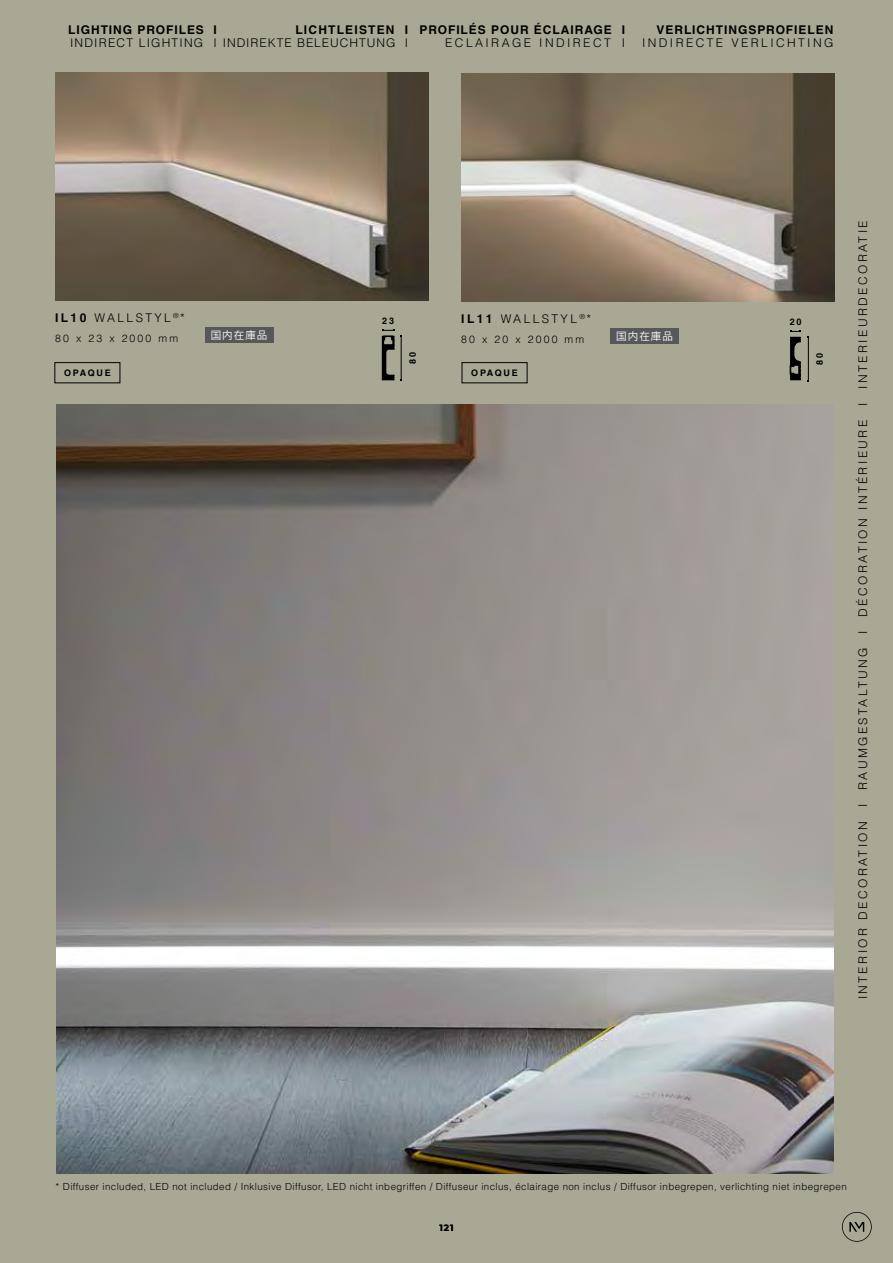
<style>
.page{position:relative;width:893px;height:1263px;background:#a8a894}
.page>*{position:absolute;margin:0;border:0;box-sizing:border-box;transform-origin:0 0}
.t1{font:300 12px "Helvetica LT Pro";letter-spacing:.2em;color:#000}
.t2{font:700 12px "Helvetica LT Pro";letter-spacing:.08em;color:#000}
.t3{font:300 12px "Helvetica LT Pro";letter-spacing:.08em;color:#000}
.t4{font:300 10.5px "Helvetica LT Pro";letter-spacing:.2em;color:#000}
.t5{font:10.5px "Koz Go Pr 6 N";letter-spacing:.1em;color:#fff}
.t6{font:300 9.75px "Helvetica LT Pro";letter-spacing:.04em;color:#000}
.t7{font:700 9px "Helvetica LT Pro";letter-spacing:.2em;color:#000}
.t8{font:700 9px "Montserrat";color:#000}
.t9{font:300 7.05px "Helvetica LT Pro";color:#000}
.s1{font-size:12px}
.s2{font-weight:700}
</style>
<div class="page">
<img style="left:56px;top:405px;width:777px;height:768px">
<img style="left:55px;top:72px;width:373px;height:228px">
<svg style="left:382px;top:329px;width:20px;height:52px"></svg>
<img style="left:462px;top:74px;width:372px;height:227px">
<hr style="left:808px;top:337px;width:1px;height:44px;background:#000">
<svg style="left:790px;top:330px;width:11px;height:50px"></svg>
<div style="left:54px;top:362px;width:66px;height:21px;border:1px solid #000"></div>
<div style="left:462px;top:362px;width:65px;height:21px;border:1px solid #000"></div>
<svg style="left:842px;top:1212px;width:30px;height:30px"></svg>
<div style="left:205px;top:327px;width:68px;height:15px;background:#57585a"></div>
<div style="left:611px;top:328px;width:68px;height:15px;background:#57585a"></div>
<p class="t2" style="left:68px;top:22px;width:150px">LIGHTING PROFILES I</p>
<p class="t2" style="left:295px;top:22px;width:331px">LICHTLEISTEN I PROFILÉS POUR ÉCLAIRAGE I</p>
<p class="t2" style="left:656px;top:22px;width:178px">VERLICHTINGSPROFIELEN</p>
<p class="t3" style="left:70px;top:35px;width:340px">INDIRECT LIGHTING I INDIREKTE BELEUCHTUNG I</p>
<p class="t1" style="left:445px;top:35px;width:181px">ECLAIRAGE INDIRECT I</p>
<p class="t1" style="left:642px;top:35px;width:193px">INDIRECTE VERLICHTING</p>
<p class="t9" style="left:173px;top:311px;width:13px">®<span class="s1">*</span></p>
<p class="t4" style="left:55px;top:332px;width:124px">80 x 23 x 2000 mm</p>
<p class="t1" style="left:55px;top:310px;width:117px"><span class="s2">IL10</span> WALLSTYL</p>
<p class="t7" style="left:382px;top:315px;width:13px">23</p>
<p class="t9" style="left:579px;top:312px;width:13px">®<span class="s1">*</span></p>
<p class="t4" style="left:461px;top:333px;width:124px">80 x 20 x 2000 mm</p>
<p class="t1" style="left:461px;top:311px;width:117px"><span class="s2">IL11</span> WALLSTYL</p>
<p class="t7" style="left:790px;top:316px;width:13px">20</p>
<p class="t5" style="left:211px;top:329px;width:58px">国内在庫品</p>
<p class="t5" style="left:616px;top:330px;width:58px">国内在庫品</p>
<p class="t7" style="left:407px;top:364px;width:13px;rotate:-90deg">80</p>
<p class="t7" style="left:64px;top:367px;width:48px">OPAQUE</p>
<p class="t7" style="left:471px;top:367px;width:48px">OPAQUE</p>
<p class="t7" style="left:814px;top:365px;width:13px;rotate:-90deg">80</p>
<p class="t1" style="left:855px;top:999px;width:781px;rotate:-90deg">INTERIOR DECORATION I RAUMGESTALTUNG I DÉCORATION INTÉRIEURE I INTERIEURDECORATIE</p>
<p class="t6" style="left:56px;top:1180px;width:793px">* Diffuser included, LED not included / Inklusive Diffusor, LED nicht inbegriffen / Diffuseur inclus, éclairage non inclus / Diffusor inbegrepen, verlichting niet inbegrepen</p>
<p class="t8" style="left:439px;top:1221px;width:16px">121</p>
</div>
